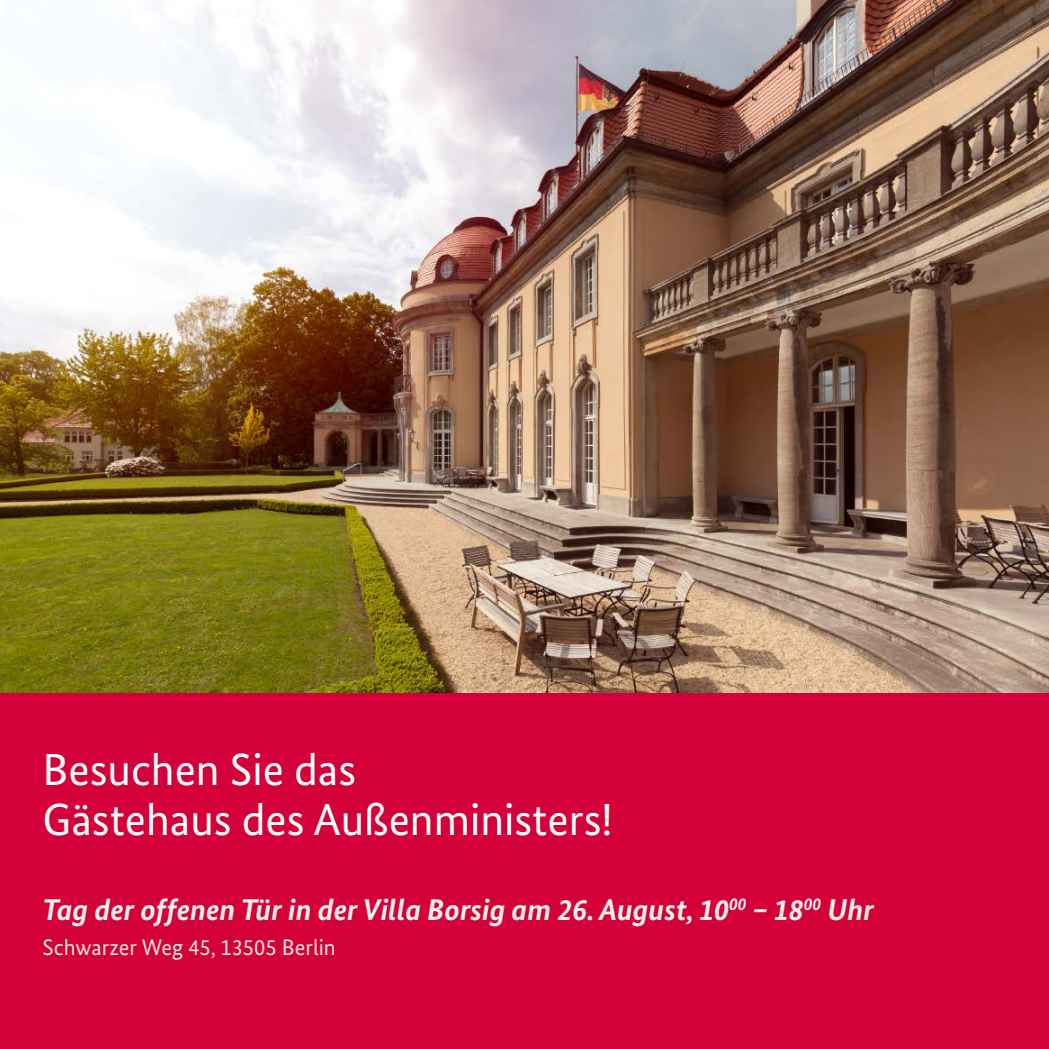
<style>
.page{position:relative;width:1049px;height:1049px;background:#d30039}
.page>*{position:absolute;margin:0;border:0;box-sizing:border-box;transform-origin:0 0}
.t1{font:45px "Bundes Sans";color:#fff}
.t2{font:italic 700 30px "Bundes Sans";color:#f6f0e8}
.t3{font:22.5px "Bundes Sans";color:#f0e7d8}
</style>
<div class="page">
<img style="left:0;top:0;width:1049px;height:692px">
<p class="t1" style="left:43px;top:742px;width:315px">Besuchen Sie das</p>
<p class="t1" style="left:43px;top:792px;width:572px">Gästehaus des Außenministers!</p>
<p class="t2" style="left:43px;top:891px;width:833px">Tag der offenen Tür in der Villa Borsig am 26. August, 10<sup>00</sup> – 18<sup>00</sup> Uhr</p>
<p class="t3" style="left:43px;top:933px;width:295px">Schwarzer Weg 45, 13505 Berlin</p>
</div>
